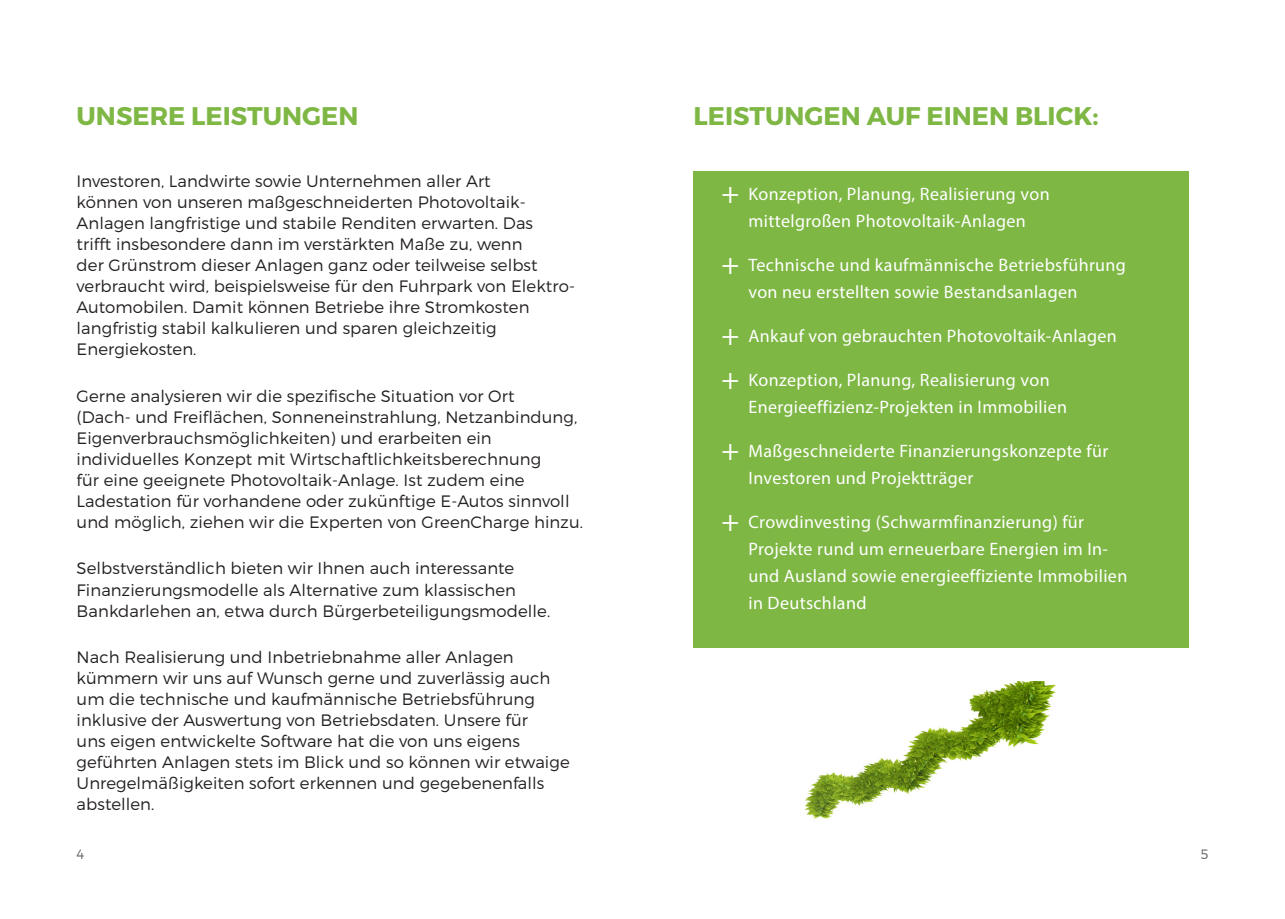
<style>
.page{position:relative;width:1285px;height:919px;background:#fff}
.page>*{position:absolute;margin:0;border:0;box-sizing:border-box;transform-origin:0 0}
.HL1{font:25.5px "Trueno Bd";color:#7eb744}
.t1{font:18px/27px "Myriad Pro";letter-spacing:.02em;color:#fff}
.Copy{font:16.5px/21px "Trueno Lt";letter-spacing:.005em;color:#231f20}
.t2{font:13.5px "Trueno Lt";color:#636366}
.s1{font-size:30px}
</style>
<div class="page">
<div style="left:693px;top:171px;width:495px;height:476px;background:#7eb744"></div>
<img style="left:805px;top:681px;width:251px;height:139px">
<p class="HL1" style="left:77px;top:100px;width:283px">UNSERE LEISTUNGEN</p>
<p class="Copy" style="left:77px;top:170px;width:500px">Investoren, Landwirte sowie Unternehmen aller Art<br>können von unseren maßgeschneiderten Photovoltaik-Anlagen langfristige und stabile Renditen erwarten. Das<br>trifft insbesondere dann im verstärkten Maße zu, wenn<br>der Grünstrom dieser Anlagen ganz oder teilweise selbst verbraucht wird, beispielsweise für den Fuhrpark von Elektro-Automobilen. Damit können Betriebe ihre Stromkosten langfristig stabil kalkulieren und sparen gleichzeitig Energiekosten.</p>
<p class="Copy" style="left:77px;top:385px;width:508px">Gerne analysieren wir die spezifische Situation vor Ort<br>(Dach- und Freiflächen, Sonneneinstrahlung, Netzanbindung, Eigenverbrauchsmöglichkeiten) und erarbeiten ein individuelles Konzept mit Wirtschaftlichkeitsberechnung<br>für eine geeignete Photovoltaik-Anlage. Ist zudem eine Ladestation für vorhandene oder zukünftige E-Autos sinnvoll und möglich, ziehen wir die Experten von GreenCharge hinzu.</p>
<p class="Copy" style="left:77px;top:557px;width:475px">Selbstverständlich bieten wir Ihnen auch interessante<br>Finanzierungsmodelle als Alternative zum klassischen<br>Bankdarlehen an, etwa durch Bürgerbeteiligungsmodelle.</p>
<p class="Copy" style="left:77px;top:646px;width:494px">Nach Realisierung und Inbetriebnahme aller Anlagen kümmern wir uns auf Wunsch gerne und zuverlässig auch um die technische und kaufmännische Betriebsführung inklusive der Auswertung von Betriebsdaten. Unsere für<br>uns eigen entwickelte Software hat die von uns eigens geführten Anlagen stets im Blick und so können wir etwaige Unregelmäßigkeiten sofort erkennen und gegebenenfalls abstellen.</p>
<p class="HL1" style="left:693px;top:100px;width:406px">LEISTUNGEN AUF EINEN BLICK:</p>
<p class="t1" style="left:721px;top:180px;width:329px;text-align:center"><span class="s1">+</span> Konzeption, Planung, Realisierung von mittelgroßen Photovoltaik-Anlagen</p>
<p class="t1" style="left:748px;top:251px;width:379px;text-indent:-27px"><span class="s1">+</span> Technische und kaufmännische Betriebsführung von neu erstellten sowie Bestandsanlagen</p>
<p class="t1" style="left:721px;top:322px;width:397px"><span class="s1">+</span> Ankauf von gebrauchten Photovoltaik-Anlagen</p>
<p class="t1" style="left:748px;top:366px;width:320px;text-indent:-27px"><span class="s1">+</span> Konzeption, Planung, Realisierung von<br>Energieeffizienz-Projekten in Immobilien</p>
<p class="t1" style="left:748px;top:437px;width:361px;text-indent:-27px"><span class="s1">+</span> Maßgeschneiderte Finanzierungskonzepte für<br>Investoren und Projektträger</p>
<p class="t1" style="left:748px;top:508px;width:380px;text-indent:-27px"><span class="s1">+</span> Crowdinvesting (Schwarmfinanzierung) für Projekte rund um erneuerbare Energien im In&shy;und Ausland sowie energieeffiziente Immobilien in Deutschland</p>
<p class="t2" style="left:77px;top:845px;width:9px">4</p>
<p class="t2" style="left:1200px;top:845px;width:9px">5</p>
</div>
